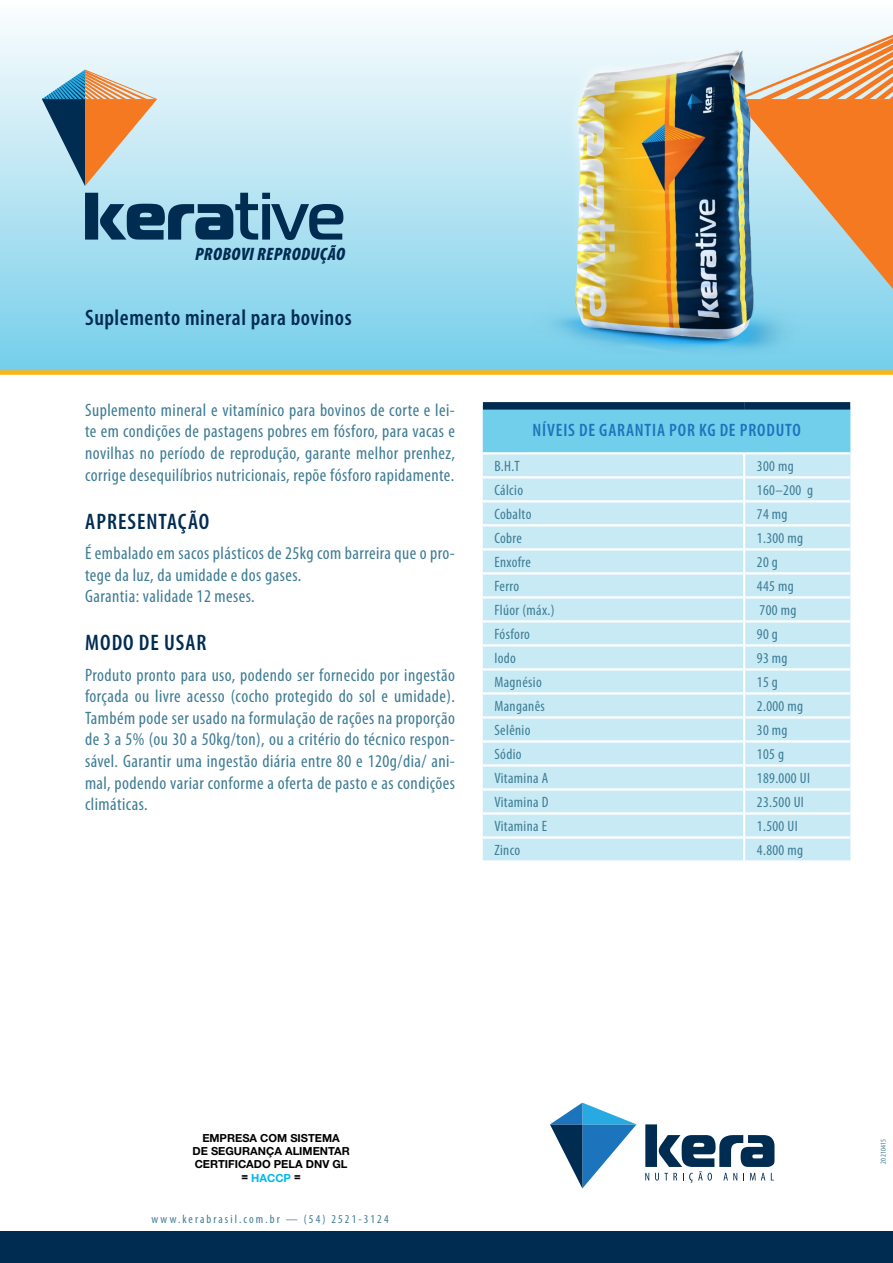
<style>
.page{position:relative;width:893px;height:1263px;background:#fff}
.page>*{position:absolute;margin:0;border:0;box-sizing:border-box;transform-origin:0 0}
.t1{font:600 condensed 22.5px "Myriad Pro";letter-spacing:.025em;color:#002c52}
.t2{font:condensed 18px/21.6px "Myriad Pro";letter-spacing:.025em;color:#3e7c94;text-align:justify}
.t3{font:600 condensed 18px "Myriad Pro";letter-spacing:.045em;color:#1c75bc}
.t4{font:italic 900 condensed 18px "Myriad Pro";letter-spacing:.02em;color:#002c52}
.t5{font:condensed 15px "Myriad Pro";letter-spacing:.025em;color:#3e7c94}
.t6{font:condensed 12px "Myriad Pro";letter-spacing:.175em;color:#3e7c94}
.t7{font:700 11.1px/13.4px "Helvetica Neue LT Std";color:#000;text-align:center}
.t8{font:condensed 7.5px "Myriad Pro";letter-spacing:.025em;color:#3e7c94}
.s1{font-weight:800;font-stretch:expanded}
.s2{color:#00b9f1}
</style>
<div class="page">
<div style="left:0;top:1231px;width:893px;height:32px;background:#002c52"></div>
<svg style="left:550px;top:1103px;width:86px;height:85px"></svg>
<svg style="left:645px;top:1124px;width:129px;height:59px"></svg>
<div style="left:0;top:0;width:893px;height:372px;background:linear-gradient(to bottom,#fefdfe,#76ceea)"></div>
<svg style="left:42px;top:70px;width:115px;height:116px"></svg>
<svg style="left:735px;top:29px;width:158px;height:275px"></svg>
<svg style="left:85px;top:193px;width:258px;height:47px"></svg>
<div style="left:482px;top:406px;width:370px;height:47px;background:#71cfeb"></div>
<div style="left:483px;top:454px;width:367px;height:406px;background:#c8eaf5"></div>
<hr style="left:483px;top:452px;width:260px;height:2px;background:#fff">
<hr style="left:745px;top:452px;width:105px;height:2px;background:#fff">
<hr style="left:743px;top:452px;width:2px;height:25px;background:#fff">
<hr style="left:483px;top:476px;width:260px;height:2px;background:#fff">
<hr style="left:745px;top:476px;width:105px;height:2px;background:#fff">
<hr style="left:743px;top:477px;width:2px;height:24px;background:#fff">
<hr style="left:483px;top:500px;width:260px;height:2px;background:#fff">
<hr style="left:745px;top:500px;width:105px;height:2px;background:#fff">
<hr style="left:743px;top:501px;width:2px;height:24px;background:#fff">
<hr style="left:483px;top:524px;width:260px;height:2px;background:#fff">
<hr style="left:745px;top:524px;width:105px;height:2px;background:#fff">
<hr style="left:743px;top:525px;width:2px;height:24px;background:#fff">
<hr style="left:483px;top:548px;width:260px;height:2px;background:#fff">
<hr style="left:745px;top:548px;width:105px;height:2px;background:#fff">
<hr style="left:743px;top:549px;width:2px;height:24px;background:#fff">
<hr style="left:483px;top:572px;width:260px;height:2px;background:#fff">
<hr style="left:745px;top:572px;width:105px;height:2px;background:#fff">
<hr style="left:743px;top:573px;width:2px;height:24px;background:#fff">
<hr style="left:483px;top:596px;width:260px;height:2px;background:#fff">
<hr style="left:745px;top:596px;width:105px;height:2px;background:#fff">
<hr style="left:743px;top:597px;width:2px;height:24px;background:#fff">
<hr style="left:483px;top:620px;width:260px;height:2px;background:#fff">
<hr style="left:745px;top:620px;width:105px;height:2px;background:#fff">
<hr style="left:743px;top:621px;width:2px;height:24px;background:#fff">
<hr style="left:483px;top:644px;width:260px;height:2px;background:#fff">
<hr style="left:745px;top:644px;width:105px;height:2px;background:#fff">
<hr style="left:743px;top:645px;width:2px;height:24px;background:#fff">
<hr style="left:483px;top:668px;width:260px;height:2px;background:#fff">
<hr style="left:745px;top:668px;width:105px;height:2px;background:#fff">
<hr style="left:743px;top:669px;width:2px;height:24px;background:#fff">
<hr style="left:483px;top:692px;width:260px;height:2px;background:#fff">
<hr style="left:745px;top:692px;width:105px;height:2px;background:#fff">
<hr style="left:743px;top:693px;width:2px;height:24px;background:#fff">
<hr style="left:483px;top:716px;width:260px;height:3px;background:#fff">
<hr style="left:745px;top:716px;width:105px;height:3px;background:#fff">
<hr style="left:743px;top:717px;width:2px;height:24px;background:#fff">
<hr style="left:483px;top:740px;width:260px;height:3px;background:#fff">
<hr style="left:745px;top:740px;width:105px;height:3px;background:#fff">
<hr style="left:743px;top:741px;width:2px;height:24px;background:#fff">
<hr style="left:483px;top:764px;width:260px;height:3px;background:#fff">
<hr style="left:745px;top:764px;width:105px;height:3px;background:#fff">
<hr style="left:743px;top:765px;width:2px;height:24px;background:#fff">
<hr style="left:483px;top:788px;width:260px;height:3px;background:#fff">
<hr style="left:745px;top:788px;width:105px;height:3px;background:#fff">
<hr style="left:743px;top:789px;width:2px;height:24px;background:#fff">
<hr style="left:483px;top:812px;width:260px;height:3px;background:#fff">
<hr style="left:745px;top:812px;width:105px;height:3px;background:#fff">
<hr style="left:743px;top:813px;width:2px;height:24px;background:#fff">
<hr style="left:483px;top:836px;width:260px;height:3px;background:#fff">
<hr style="left:745px;top:836px;width:105px;height:3px;background:#fff">
<hr style="left:743px;top:837px;width:2px;height:26px;background:#fff">
<div style="left:483px;top:402px;width:261px;height:8px;background:#002c52"></div>
<div style="left:744px;top:402px;width:106px;height:8px;background:#002c52"></div>
<hr style="left:480px;top:402px;width:3px;height:51px;background:#fff">
<hr style="left:850px;top:402px;width:3px;height:51px;background:#fff">
<div style="left:0;top:370px;width:893px;height:5px;background:#fcb515"></div>
<img style="left:531px;top:44px;width:269px;height:317px">
<p class="t4" style="left:195px;top:245px;width:151px">PROBOVI REPRODUÇÃO</p>
<p class="t1" style="left:85px;top:305px;width:268px">SUPLEMENTO MINERAL PARA BOVINOS</p>
<p class="t2" style="left:85px;top:399px;width:371px">Suplemento mineral e vitamínico para bovinos de corte e lei&shy;te em condições de pastagens pobres em fósforo, para vacas e novilhas no período de reprodução, garante melhor prenhez, corrige desequilíbrios nutricionais, repõe fósforo rapidamente.</p>
<p class="t1" style="left:85px;top:509px;width:44px">APRESEN</p>
<p class="t1" style="left:159px;top:509px;width:52px">TAÇÃO</p>
<p class="t2" style="left:85px;top:543px;width:371px;text-align:left">É embalado em sacos plásticos de 25kg com barreira que o pro&shy;tege da luz, da umidade e dos gases.<br>Garantia: validade 12 meses.</p>
<p class="t1" style="left:85px;top:631px;width:123px">MODO DE USAR</p>
<p class="t2" style="left:85px;top:664px;width:371px">Produto pronto para uso, podendo ser fornecido por ingestão forçada ou livre acesso (cocho protegido do sol e umidade).<br>Também pode ser usado na formulação de rações na proporção de 3 a 5% (ou 30 a 50kg/ton), ou a critério do técnico respon&shy;sável. Garantir uma ingestão diária entre 80 e 120g/dia/ ani&shy;mal, podendo variar conforme a oferta de pasto e as condições climáticas.</p>
<p class="t3" style="left:532px;top:421px;width:270px">NÍVEIS DE GARANTIA POR KG DE PRODUTO</p>
<p class="t5" style="left:494px;top:458px;width:27px">B.H.T</p>
<p class="t5" style="left:757px;top:458px;width:38px">300 mg</p>
<p class="t5" style="left:494px;top:482px;width:30px">Cálcio</p>
<p class="t5" style="left:757px;top:482px;width:58px">160–200 g</p>
<p class="t5" style="left:494px;top:506px;width:39px">Cobalto</p>
<p class="t5" style="left:757px;top:506px;width:32px">74 mg</p>
<p class="t5" style="left:494px;top:530px;width:29px">Cobre</p>
<p class="t5" style="left:757px;top:530px;width:48px">1.300 mg</p>
<p class="t5" style="left:494px;top:554px;width:38px">Enxofre</p>
<p class="t5" style="left:757px;top:554px;width:23px">20 g</p>
<p class="t5" style="left:494px;top:578px;width:26px">Ferro</p>
<p class="t5" style="left:757px;top:578px;width:38px">445 mg</p>
<p class="t5" style="left:494px;top:602px;width:62px">Flúor (máx.)</p>
<p class="t5" style="left:760px;top:602px;width:38px">700 mg</p>
<p class="t5" style="left:494px;top:626px;width:37px">Fósforo</p>
<p class="t5" style="left:757px;top:626px;width:23px">90 g</p>
<p class="t5" style="left:494px;top:650px;width:23px">Iodo</p>
<p class="t5" style="left:757px;top:650px;width:32px">93 mg</p>
<p class="t5" style="left:494px;top:674px;width:49px">Magnésio</p>
<p class="t5" style="left:757px;top:674px;width:23px">15 g</p>
<p class="t5" style="left:494px;top:698px;width:52px">Manganês</p>
<p class="t5" style="left:757px;top:698px;width:48px">2.000 mg</p>
<p class="t5" style="left:494px;top:722px;width:38px">Selênio</p>
<p class="t5" style="left:757px;top:722px;width:32px">30 mg</p>
<p class="t5" style="left:494px;top:746px;width:29px">Sódio</p>
<p class="t5" style="left:757px;top:746px;width:29px">105 g</p>
<p class="t5" style="left:494px;top:770px;width:55px">Vitamina A</p>
<p class="t5" style="left:757px;top:770px;width:49px">189.000 UI</p>
<p class="t5" style="left:494px;top:794px;width:54px">Vitamina D</p>
<p class="t5" style="left:757px;top:794px;width:42px">23.500 UI</p>
<p class="t5" style="left:494px;top:818px;width:53px">Vitamina E</p>
<p class="t5" style="left:757px;top:818px;width:36px">1.500 UI</p>
<p class="t5" style="left:494px;top:842px;width:27px">Zinco</p>
<p class="t5" style="left:757px;top:842px;width:48px">4.800 mg</p>
<p class="t7" style="left:192px;top:1130px;width:159px">EMPRESA COM SISTEMA<br>DE SEGURANÇA ALIMENTAR<br>CERTIFICADO PELA DNV GL <span class="s1">=</span> <span class="s2">HACCP</span> <span class="s1">=</span></p>
<p class="t6" style="left:151px;top:1212px;width:239px">www.kerabrasil.com.br — (54) 2521-3124</p>
<p class="t8" style="left:879px;top:1163px;width:26px;rotate:-90deg">20210415</p>
</div>
